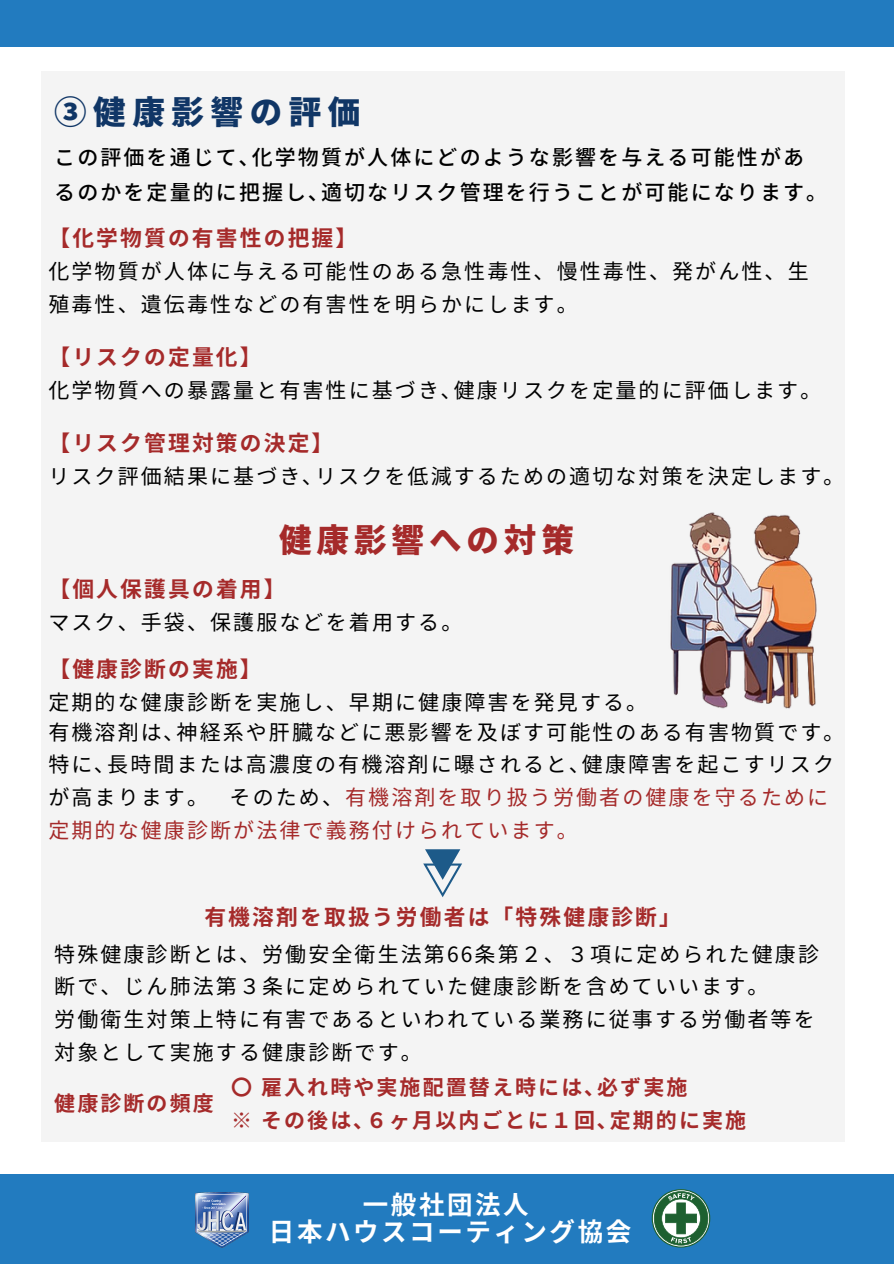
<style>
.page{position:relative;width:894px;height:1264px;background:#fff}
.page>*{position:absolute;margin:0;border:0;box-sizing:border-box;transform-origin:0 0}
.t1{font:900 32.55px "Noto Sans JP";letter-spacing:.2em;color:#103666}
.t2{font:900 32.55px "Noto Sans JP";letter-spacing:.15em;color:#a52a2a}
.t3{font:700 25.5px/27px "Noto Sans CJ Ksc";letter-spacing:.1em;color:#fff;text-align:center}
.t4{font:700 21.75px "Noto Sans JP";letter-spacing:.1em;color:#a52a2a}
.t5{font:21px/32.7px "Noto Sans JP";letter-spacing:.1em;color:#000}
.t6{font:500 21px/34.8px "Noto Sans JP";letter-spacing:.1em;color:#000}
.t7{font:700 21px/32.7px "Noto Sans JP";letter-spacing:.1em;color:#a52a2a}
.t8{font:21px "Noto Sans JP";letter-spacing:.1em;color:#a52a2a}
.s1{color:#a52a2a}
</style>
<div class="page">
<div style="left:0;top:1174px;width:893px;height:89px;background:#227bbf"></div>
<div style="left:0;top:0;width:893px;height:47px;background:#227bbf"></div>
<div style="left:41px;top:71px;width:803px;height:1071px;background:#f4f4f4"></div>
<img style="left:670px;top:487px;width:175px;height:250px">
<svg style="left:423px;top:849px;width:39px;height:48px"></svg>
<img style="left:195px;top:1192px;width:53px;height:55px">
<svg style="left:651px;top:1189px;width:59px;height:58px"></svg>
<p class="t1" style="left:54px;top:86px;width:308px">③健康影響の評価</p>
<h1 class="t6" style="left:54px;top:138px;width:774px">この評価を通じて､化学物質が人体にどのような影響を与える可能性があるのかを定量的に把握し､適切なリスク管理を行うことが可能になります。</h1>
<h1 class="t4" style="left:48px;top:220px;width:310px">【化学物質の有害性の把握】</h1>
<h3 class="t5" style="left:48px;top:253px;width:759px">化学物質が人体に与える可能性のある急性毒性、慢性毒性、発がん性、生</h3>
<p class="t5" style="left:48px;top:286px;width:530px">殖毒性、遺伝毒性などの有害性を明らかにします。</p>
<p class="t4" style="left:48px;top:339px;width:215px">【リスクの定量化】</p>
<p class="t5" style="left:48px;top:372px;width:763px">化学物質への暴露量と有害性に基づき､健康リスクを定量的に評価します｡</p>
<p class="t4" style="left:48px;top:425px;width:286px">【リスク管理対策の決定】</p>
<p class="t5" style="left:48px;top:458px;width:786px">リスク評価結果に基づき､リスクを低減するための適切な対策を決定します｡</p>
<p class="t2" style="left:279px;top:514px;width:296px">健康影響への対策</p>
<p class="t4" style="left:48px;top:571px;width:239px">【個人保護具の着用】</p>
<p class="t5" style="left:48px;top:605px;width:415px">マスク、手袋、保護服などを着用する。</p>
<p class="t4" style="left:48px;top:651px;width:215px">【健康診断の実施】</p>
<p class="t5" style="left:48px;top:685px;width:600px">定期的な健康診断を実施し、早期に健康障害を発見する。</p>
<p class="t5" style="left:48px;top:714px;width:787px;text-align:justify">有機溶剤は､神経系や肝臓などに悪影響を及ぼす可能性のある有害物質です｡特に､長時間または高濃度の有機溶剤に曝されると､健康障害を起こすリスクが高まります。 そのため、<span class="s1">有機溶剤を取り扱う労働者の健康を守るために</span></p>
<p class="t8" style="left:48px;top:813px;width:530px">定期的な健康診断が法律で義務付けられています。</p>
<p class="t4" style="left:204px;top:899px;width:478px">有機溶剤を取扱う労働者は「特殊健康診断」</p>
<p class="t5" style="left:54px;top:936px;width:766px">特殊健康診断とは、労働安全衛生法第66条第２、３項に定められた健康診断で、じん肺法第３条に定められていた健康診断を含めていいます。</p>
<h3 class="t5" style="left:54px;top:1001px;width:761px">労働衛生対策上特に有害であるといわれている業務に従事する労働者等を対象として実施する健康診断です。</h3>
<h3 class="t7" style="left:54px;top:1086px;width:161px">健康診断の頻度</h3>
<p class="t7" style="left:231px;top:1069px;width:516px">〇雇入れ時や実施配置替え時には､必ず実施<br>※ その後は､６ヶ月以内ごとに１回､定期的に実施</p>
<h3 class="t3" style="left:269px;top:1189px;width:362px">一般社団法人<br>日本ハウスコーティング協会</h3>
</div>
